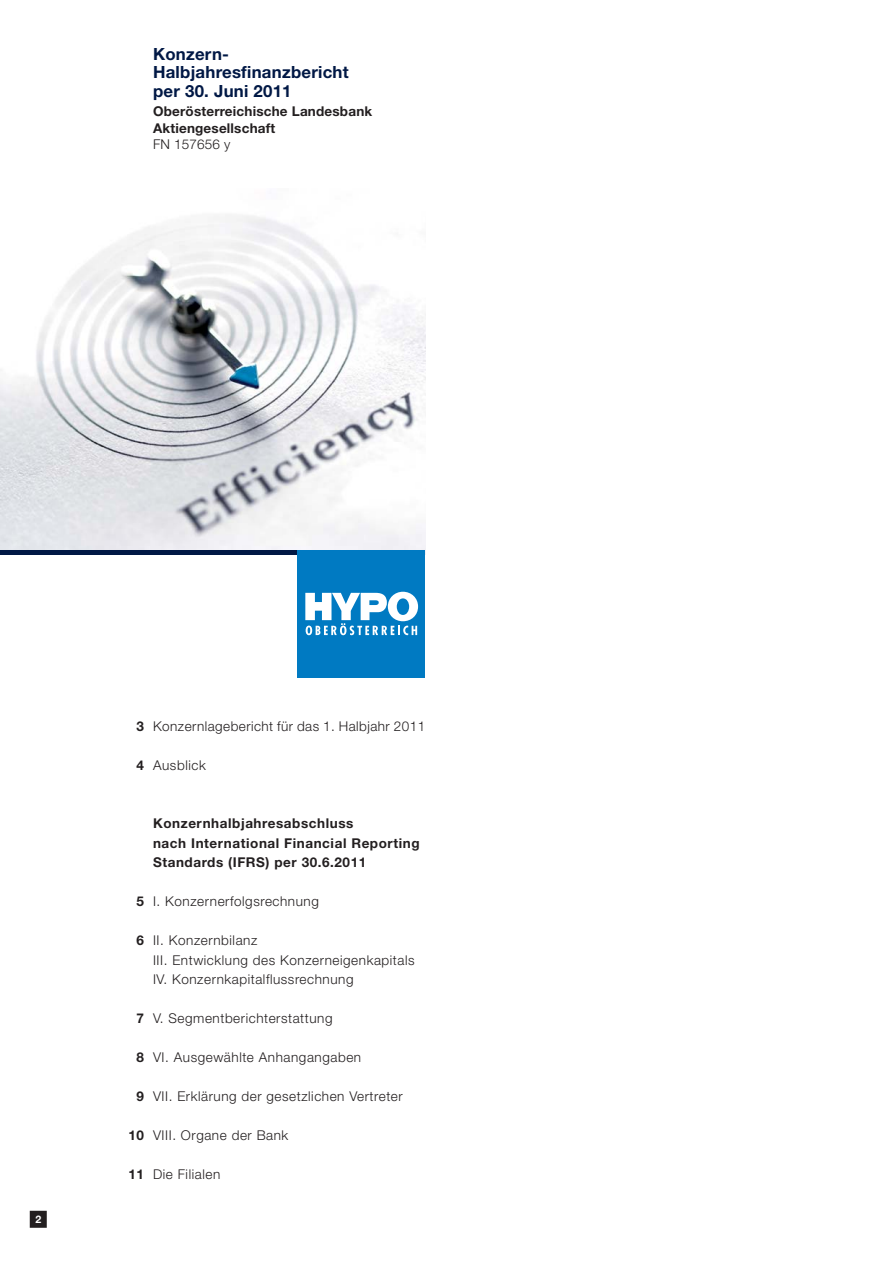
<style>
.page{position:relative;width:893px;height:1263px;background:#fff}
.page>*{position:absolute;margin:0;border:0;box-sizing:border-box;transform-origin:0 0}
.t1{font:700 16.8px/18.3px "Helvetica Neue";letter-spacing:.015em;color:#001845}
.t2{font:300 13.5px/19.5px "Helvetica Neue";letter-spacing:.04em;color:#231f20}
.t3{font:700 13.5px/19.5px "Helvetica Neue";letter-spacing:.04em;color:#231f20}
.t4{font:700 13.5px/16.5px "Helvetica Neue";letter-spacing:.015em;color:#231f20}
.t5{font:300 13.5px "Helvetica Neue";letter-spacing:.015em;color:#231f20}
.t6{font:700 10.5px "Helvetica Neue";color:#fff}
.s1{font-weight:700}
</style>
<div class="page">
<div style="left:31px;top:1211px;width:15px;height:16px;background:#231f20"></div>
<div style="left:30px;top:1211px;width:17px;height:17px;border:2px solid #231f20"></div>
<img style="left:0;top:215px;width:425px;height:335px">
<hr style="left:0;top:550px;width:425px;height:4px;background:#001845">
<div style="left:298px;top:550px;width:127px;height:127px;background:#007ac2"></div>
<svg style="left:305px;top:592px;width:113px;height:43px"></svg>
<p class="t1" style="left:153px;top:46px;width:197px">Konzern-<br>Halbjahresfinanzbericht per 30. Juni 2011</p>
<p class="t4" style="left:153px;top:104px;width:221px">Oberösterreichische Landesbank<br>Aktiengesellschaft</p>
<p class="t5" style="left:153px;top:139px;width:79px">FN 157656 y</p>
<p class="t6" style="left:35px;top:1215px;width:7px">2</p>
<p class="t2" style="left:136px;top:717px;width:290px"><span class="s1">3</span> Konzernlagebericht für das 1. Halbjahr 2011</p>
<p class="t2" style="left:136px;top:756px;width:71px"><span class="s1">4</span> Ausblick</p>
<p class="t3" style="left:153px;top:815px;width:268px">Konzernhalbjahresabschluss<br>nach International Financial Reporting<br>Standards (IFRS) per 30.6.2011</p>
<p class="t2" style="left:136px;top:893px;width:184px"><span class="s1">5</span> I. Konzernerfolgsrechnung</p>
<p class="t2" style="left:153px;top:932px;width:263px;text-indent:-17px"><span class="s1">6</span> II. Konzernbilanz<br>III. Entwicklung des Konzerneigenkapitals<br>IV. Konzernkapitalflussrechnung</p>
<p class="t2" style="left:136px;top:1010px;width:198px"><span class="s1">7</span> V. Segmentberichterstattung</p>
<p class="t2" style="left:136px;top:1049px;width:226px"><span class="s1">8</span> VI. Ausgewählte Anhangangaben</p>
<p class="t2" style="left:136px;top:1088px;width:268px"><span class="s1">9</span> VII. Erklärung der gesetzlichen Vertreter</p>
<p class="t2" style="left:128px;top:1127px;width:161px"><span class="s1">10</span> VIII. Organe der Bank</p>
<p class="t2" style="left:128px;top:1166px;width:93px"><span class="s1">11</span> Die Filialen</p>
</div>
